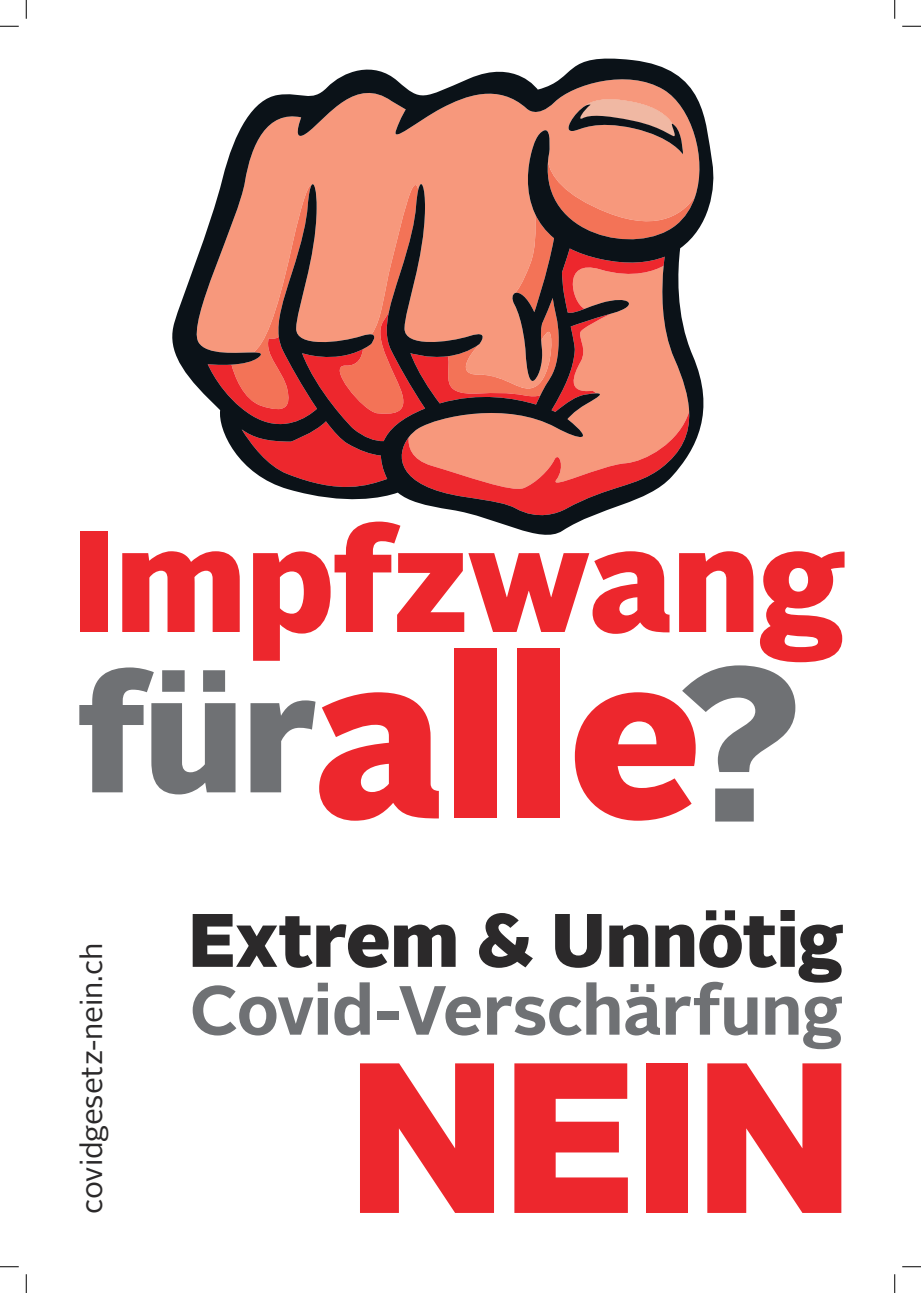
<style>
.page{position:relative;width:921px;height:1293px;background:#fff}
.page>*{position:absolute;margin:0;border:0;box-sizing:border-box;transform-origin:0 0}
.t1{font:900 224.12px "Alright Sans";color:#ed272d}
.t2{font:900 213.62px "Alright Sans";color:#ed272d}
.t3{font:900 144.12px "Alright Sans";letter-spacing:-.01em;color:#ed272d}
.t4{font:900 75.5px "Alright Sans";letter-spacing:-.01em;color:#2b292a}
.t5{font:700 69.25px "Alright Sans";letter-spacing:-.015em;color:#6f7174}
.t6{font:30px "Alright Sans";letter-spacing:-.005em;color:#2b292a}
.s1{font-size:163px;color:#6f7174}
.s2{font-size:219px;color:#6f7174}
</style>
<div class="page">
<svg style="left:172px;top:58px;width:542px;height:477px"></svg>
<svg style="left:0;top:25px;width:19px;height:2px"></svg>
<svg style="left:902px;top:25px;width:19px;height:2px"></svg>
<svg style="left:0;top:1266px;width:19px;height:1px"></svg>
<svg style="left:902px;top:1266px;width:19px;height:1px"></svg>
<svg style="left:25px;top:0;width:2px;height:19px"></svg>
<svg style="left:25px;top:1274px;width:2px;height:19px"></svg>
<svg style="left:894px;top:0;width:1px;height:19px"></svg>
<svg style="left:894px;top:1274px;width:1px;height:19px"></svg>
<h3 class="t3" style="left:71px;top:521px;width:776px">Impfzwang</h3>
<h1 class="t1" style="left:77px;top:646px;width:727px"><span class="s1">für</span>alle<span class="s2">?</span></h1>
<p class="t6" style="left:80px;top:1213px;width:272px;rotate:-90deg">covidgesetz-nein.ch</p>
<h3 class="t4" style="left:188px;top:909px;width:657px">Extrem &amp; Unnötig</h3>
<h3 class="t5" style="left:190px;top:982px;width:655px">Covid-Verschärfung</h3>
<h2 class="t2" style="left:348px;top:1049px;width:507px">NEIN</h2>
</div>
